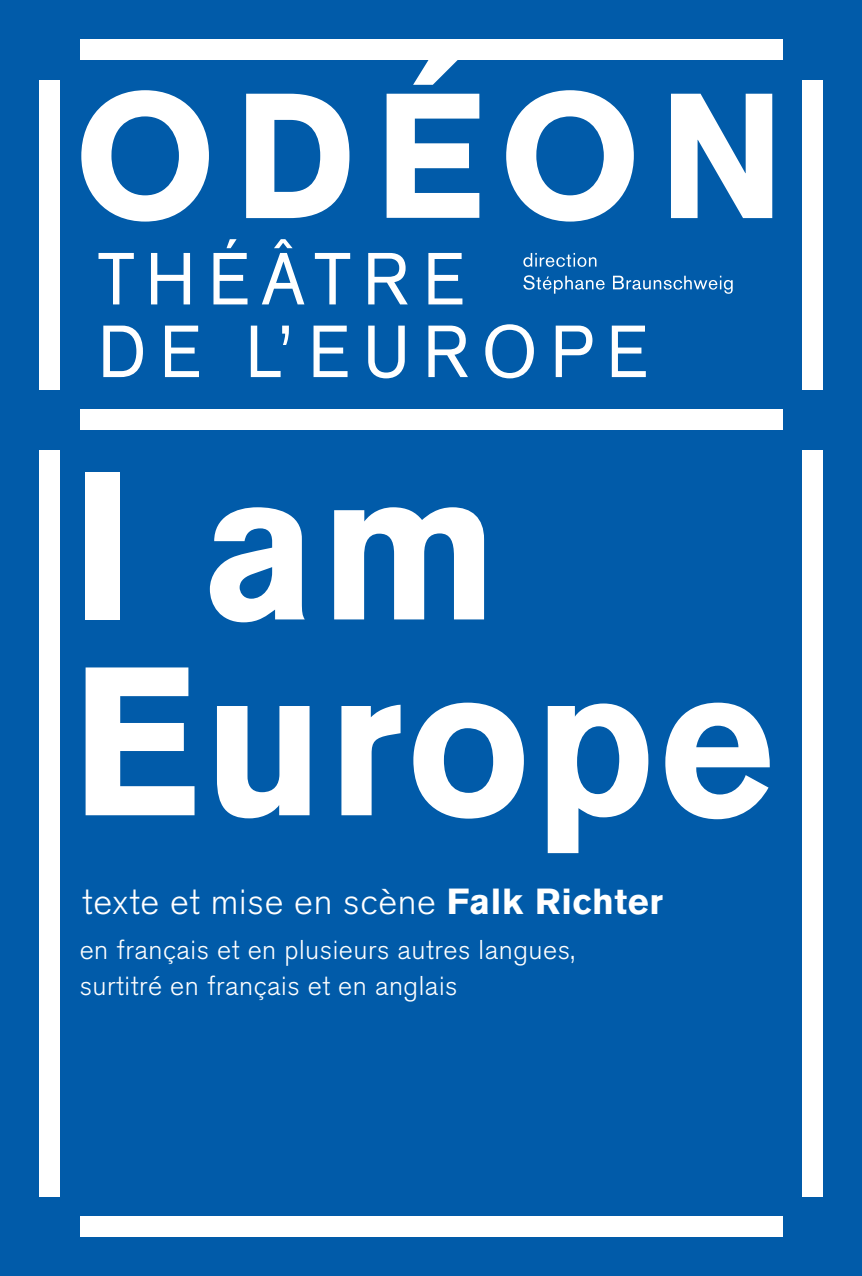
<style>
.page{position:relative;width:862px;height:1276px;background:#fff}
.page>*{position:absolute;margin:0;border:0;box-sizing:border-box;transform-origin:0 0}
.t1{font:700 209.25px "Akzidenz Grotesk Std";letter-spacing:.025em;color:#fff;scale:.94 1}
.t2{font:300 36px "Akzidenz Grotesk Std";letter-spacing:.02em;color:#fff}
.t3{font:300 27px "Akzidenz Grotesk Std";letter-spacing:.02em;color:#fff}
.s1{font-weight:700}
</style>
<div class="page">
<div style="left:0;top:0;width:861px;height:1275px;background:#015ba9"></div>
<svg style="left:98px;top:253px;width:36px;height:51px"></svg>
<svg style="left:151px;top:253px;width:39px;height:51px"></svg>
<svg style="left:213px;top:239px;width:34px;height:65px"></svg>
<svg style="left:262px;top:239px;width:42px;height:65px"></svg>
<svg style="left:315px;top:253px;width:35px;height:51px"></svg>
<svg style="left:368px;top:253px;width:39px;height:51px"></svg>
<svg style="left:428px;top:253px;width:34px;height:51px"></svg>
<svg style="left:103px;top:326px;width:40px;height:51px"></svg>
<svg style="left:165px;top:326px;width:34px;height:51px"></svg>
<svg style="left:251px;top:326px;width:38px;height:51px"></svg>
<svg style="left:313px;top:326px;width:34px;height:51px"></svg>
<svg style="left:368px;top:326px;width:36px;height:52px"></svg>
<svg style="left:428px;top:326px;width:39px;height:51px"></svg>
<svg style="left:485px;top:324px;width:48px;height:54px"></svg>
<svg style="left:555px;top:326px;width:37px;height:51px"></svg>
<svg style="left:611px;top:326px;width:34px;height:51px"></svg>
<svg style="left:523px;top:253px;width:73px;height:14px"></svg>
<svg style="left:523px;top:275px;width:81px;height:19px"></svg>
<svg style="left:613px;top:276px;width:119px;height:18px"></svg>
<svg style="left:81px;top:90px;width:128px;height:132px"></svg>
<svg style="left:506px;top:90px;width:127px;height:132px"></svg>
<svg style="left:246px;top:94px;width:103px;height:124px"></svg>
<svg style="left:413px;top:60px;width:45px;height:25px"></svg>
<svg style="left:671px;top:94px;width:100px;height:124px"></svg>
<svg style="left:386px;top:94px;width:93px;height:124px"></svg>
<div style="left:80px;top:409px;width:701px;height:20px;background:#fff"></div>
<div style="left:80px;top:1216px;width:701px;height:20px;background:#fff"></div>
<div style="left:80px;top:40px;width:701px;height:20px;background:#fff"></div>
<div style="left:40px;top:80px;width:20px;height:309px;background:#fff"></div>
<div style="left:801px;top:80px;width:20px;height:309px;background:#fff"></div>
<div style="left:40px;top:450px;width:20px;height:746px;background:#fff"></div>
<div style="left:801px;top:450px;width:20px;height:746px;background:#fff"></div>
<p class="t1" style="left:72px;top:425px;width:453px">I am</p>
<p class="t1" style="left:72px;top:620px;width:747px">Europe</p>
<p class="t2" style="left:82px;top:881px;width:582px">texte et mise en scène <span class="s1">Falk Richter</span></p>
<p class="t3" style="left:80px;top:934px;width:496px">en français et en plusieurs autres langues,</p>
<p class="t3" style="left:80px;top:970px;width:379px">surtitré en français et en anglais</p>
</div>
